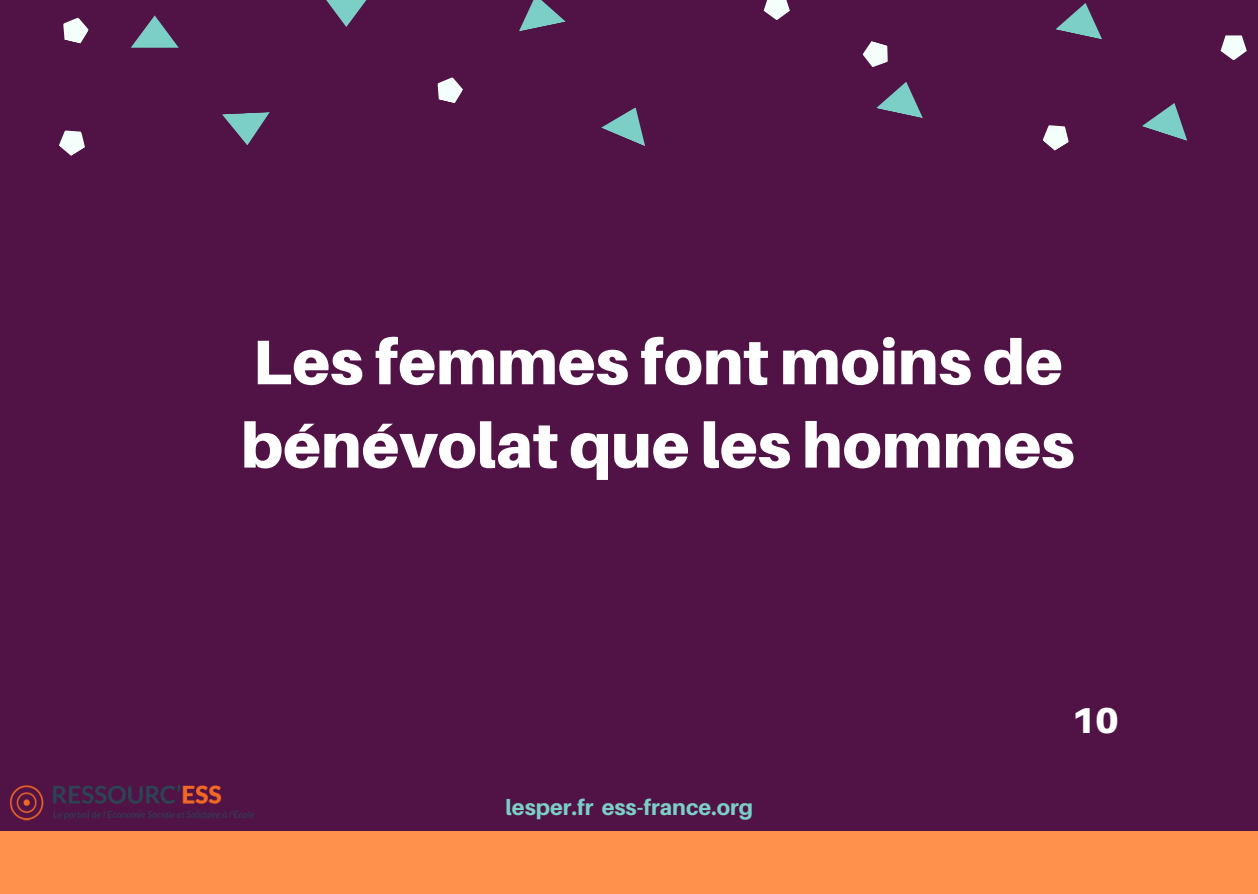
<style>
.page{position:relative;width:1258px;height:894px;background:#fff}
.page>*{position:absolute;margin:0;border:0;box-sizing:border-box;transform-origin:0 0}
.t1{font:900 63px/83.4px "Aileron";color:#fff}
.t2{font:900 36px "Aileron";color:#fff}
.t3{font:800 21.9px "Aileron";color:#7bcfc7}
</style>
<div class="page">
<div style="left:0;top:0;width:1258px;height:893px;background:#511346"></div>
<div style="left:0;top:831px;width:1258px;height:62px;background:#ff914d"></div>
<svg style="left:222px;top:112px;width:48px;height:33px"></svg>
<svg style="left:1056px;top:3px;width:46px;height:36px"></svg>
<svg style="left:519px;top:0;width:47px;height:32px"></svg>
<svg style="left:326px;top:0;width:41px;height:27px"></svg>
<svg style="left:131px;top:15px;width:48px;height:33px"></svg>
<svg style="left:63px;top:17px;width:26px;height:27px"></svg>
<svg style="left:764px;top:0;width:26px;height:20px"></svg>
<svg style="left:59px;top:130px;width:26px;height:26px"></svg>
<svg style="left:437px;top:77px;width:26px;height:26px"></svg>
<svg style="left:601px;top:107px;width:44px;height:39px"></svg>
<svg style="left:876px;top:82px;width:47px;height:36px"></svg>
<svg style="left:1142px;top:103px;width:45px;height:38px"></svg>
<svg style="left:1042px;top:125px;width:27px;height:26px"></svg>
<svg style="left:862px;top:41px;width:26px;height:26px"></svg>
<svg style="left:1220px;top:35px;width:27px;height:25px"></svg>
<img style="left:11px;top:785px;width:243px;height:36px">
<p class="t1" style="left:241px;top:319px;width:835px">Les femmes font moins de bénévolat que les hommes</p>
<p class="t3" style="left:505px;top:793px;width:249px">lesper.fr ess-france.org</p>
<p class="t2" style="left:1071px;top:697px;width:49px">10</p>
</div>
